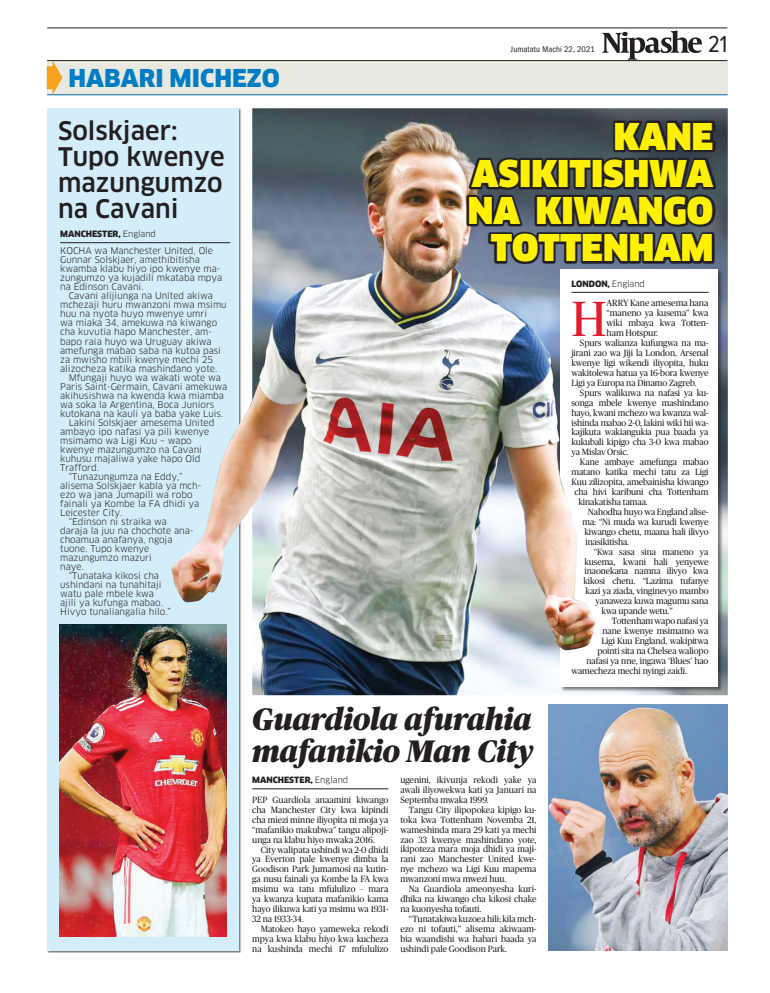
<style>
.page{position:relative;width:770px;height:993px;background:#fff}
.page>*{position:absolute;margin:0;border:0;box-sizing:border-box;transform-origin:0 0}
.t1{font:49.3px "Publico";color:#e41d2c}
.t2{font:900 36px/37px "Clan LF";color:#fff101;text-align:right}
.t3{font:italic 900 31px/32px "Publico";color:#231f20}
.t4{font:500 25px/26px "Clan LF";color:#231f20}
.t5{font:900 24px "Clan OSF";color:#007ec5}
.t6{font:24px "Proxima Nova Cond";color:#231f20}
.t7{font:9px/9.9px "Publico";letter-spacing:-.01em;color:#231f20;text-align:justify}
.t8{font:9px/9px "Clan LF";color:#231f20}
.t9{font:condensed 8.6px "Franklin Gothic";letter-spacing:.01em;color:#231f20}
.t10{font:900 8.5px "Clan";color:#231f20}
.s1{font-weight:400}
</style>
<div class="page">
<img style="left:252px;top:108px;width:475px;height:587px">
<div style="left:47px;top:61px;width:680px;height:34px;background:#e9e9e1"></div>
<hr style="left:47px;top:28px;width:680px;height:1px;background:#231f20">
<hr style="left:47px;top:60px;width:680px;height:1px;background:#231f20">
<hr style="left:47px;top:94px;width:680px;height:1px;background:#00689e">
<svg style="left:602px;top:30px;width:100px;height:30px"></svg>
<svg style="left:47px;top:60px;width:15px;height:35px"></svg>
<div style="left:47px;top:108px;width:192px;height:842px;background:#d4edfa"></div>
<img style="left:60px;top:624px;width:167px;height:312px">
<hr style="left:60px;top:242px;width:170px;height:1px;background:#231f20">
<div style="left:560px;top:269px;width:163px;height:423px;background:#231f20;opacity:.6"></div>
<div style="left:560px;top:269px;width:157px;height:417px;background:#fff"></div>
<hr style="left:571px;top:292px;width:137px;height:1px;background:#231f20">
<hr style="left:252px;top:788px;width:136px;height:1px;background:#231f20">
<svg style="left:467px;top:120px;width:249px;height:143px;background:#323439"></svg>
<img style="left:548px;top:704px;width:179px;height:246px">
<img style="left:170px;top:357px;width:425px;height:293px">
<h3 class="t5" style="left:68px;top:64px;width:213px">HABARI MICHEZO</h3>
<h3 class="t4" style="left:58px;top:118px;width:168px">Solskjaer:<br>Tupo kwenye mazungumzo na Cavani</h3>
<p class="t10" style="left:60px;top:229px;width:97px">MANCHESTER, <span class="s1">England</span></p>
<p class="t8" style="left:60px;top:246px;width:164px">KOCHA wa Manchester United, Ole<br>Gunnar Solskjaer, amethibitisha kwamba klabu hiyo ipo kwenye ma&shy;zungumzo ya kujadili mkataba mpya na Edinson Cavani.</p>
<p class="t8" style="left:60px;top:291px;width:168px;text-indent:9px">Cavani alijiunga na United akiwa mchezaji huru mwanzoni mwa msimu huu na nyota huyo mwenye umri<br>wa miaka 34, amekuwa na kiwango cha kuvutia hapo Manchester, am&shy;bapo raia huyo wa Uruguay akiwa amefunga mabao saba na kutoa pasi za mwisho mbili kwenye mechi 25 alizocheza katika mashindano yote.</p>
<p class="t8" style="left:69px;top:372px;width:154px">Mfungaji huyo wa wakati wote wa</p>
<p class="t8" style="left:60px;top:381px;width:169px">Paris Saint-Germain, Cavani amekuwa</p>
<p class="t8" style="left:60px;top:390px;width:165px">akihusishwa na kwenda kwa miamba</p>
<p class="t8" style="left:60px;top:399px;width:156px">wa soka la Argentina, Boca Juniors</p>
<p class="t8" style="left:60px;top:408px;width:164px">kutokana na kauli ya baba yake Luis.</p>
<p class="t8" style="left:69px;top:417px;width:147px">Lakini Solskjaer amesema United</p>
<p class="t8" style="left:60px;top:426px;width:151px">ambayo ipo nafasi ya pili kwenye</p>
<p class="t8" style="left:60px;top:435px;width:133px">msimamo wa Ligi Kuu – wapo</p>
<p class="t8" style="left:60px;top:444px;width:143px">kwenye mazungumzo na Cavani</p>
<p class="t8" style="left:60px;top:453px;width:142px">kuhusu majaliwa yake hapo Old</p>
<p class="t8" style="left:60px;top:462px;width:40px">Trafford.</p>
<p class="t8" style="left:69px;top:471px;width:116px">“Tunazungumza na Eddy,”</p>
<p class="t8" style="left:60px;top:480px;width:143px">alisema Solskjaer kabla ya mch-</p>
<p class="t8" style="left:60px;top:489px;width:134px">ezo wa jana Jumapili wa robo</p>
<p class="t8" style="left:60px;top:498px;width:140px">fainali ya Kombe la FA dhidi ya</p>
<p class="t8" style="left:60px;top:507px;width:64px">Leicester City.</p>
<p class="t8" style="left:69px;top:516px;width:100px">“Edinson ni straika wa</p>
<p class="t8" style="left:60px;top:525px;width:135px">daraja la juu na chochote ana-</p>
<p class="t8" style="left:60px;top:534px;width:114px">choamua anafanya, ngoja</p>
<p class="t8" style="left:60px;top:543px;width:91px">tuone. Tupo kwenye</p>
<p class="t8" style="left:60px;top:552px;width:93px">mazungumzo mazuri</p>
<p class="t8" style="left:60px;top:561px;width:25px">naye.</p>
<p class="t8" style="left:69px;top:570px;width:92px">“Tunataka kikosi cha</p>
<p class="t8" style="left:60px;top:579px;width:103px">ushindani na tunahitaji</p>
<p class="t8" style="left:60px;top:588px;width:95px">watu pale mbele kwa</p>
<p class="t8" style="left:60px;top:597px;width:104px">ajili ya kufunga mabao.</p>
<p class="t8" style="left:60px;top:606px;width:112px">Hivyo tunaliangalia hilo.”</p>
<p class="t9" style="left:510px;top:44px;width:86px">Jumatatu Machi 22, 2021</p>
<h3 class="t6" style="left:708px;top:33px;width:21px">21</h3>
<h2 class="t2" style="left:468px;top:118px;width:247px">KANE<br>ASIKITISHWA<br>NA KIWANGO<br>TOTTENHAM</h2>
<p class="t10" style="left:571px;top:278px;width:75px">LONDON, <span class="s1">England</span></p>
<h1 class="t1" style="left:571px;top:291px;width:37px">H</h1>
<p class="t7" style="left:606px;top:298px;width:103px">ARRY Kane amesema hana</p>
<p class="t7" style="left:606px;top:308px;width:103px">“maneno ya kusema” kwa</p>
<p class="t7" style="left:606px;top:318px;width:103px">wiki mbaya kwa Totten-</p>
<p class="t7" style="left:606px;top:328px;width:53px">ham Hotspur.</p>
<p class="t7" style="left:580px;top:338px;width:130px">Spurs walianza kufungwa na ma-</p>
<p class="t7" style="left:571px;top:348px;width:138px">jirani zao wa Jiji la London, Arsenal</p>
<p class="t7" style="left:571px;top:358px;width:138px">kwenye ligi wikendi iliyopita, huku</p>
<p class="t7" style="left:571px;top:367px;width:138px">wakitolewa hatua ya 16-bora kwenye</p>
<p class="t7" style="left:571px;top:377px;width:127px">Ligi ya Europa na Dinamo Zagreb.</p>
<p class="t7" style="left:580px;top:387px;width:130px">Spurs walikuwa na nafasi ya ku-</p>
<p class="t7" style="left:571px;top:397px;width:139px">songa mbele kwenye mashindano</p>
<p class="t7" style="left:571px;top:407px;width:139px">hayo, kwani mchezo wa kwanza wal-</p>
<p class="t7" style="left:571px;top:417px;width:138px">ishinda mabao 2-0, lakini wiki hii wa-</p>
<p class="t7" style="left:571px;top:427px;width:138px">kajikuta wakiangukia pua baada ya</p>
<p class="t7" style="left:571px;top:437px;width:139px">kukubali kipigo cha 3-0 kwa mabao</p>
<p class="t7" style="left:571px;top:447px;width:58px">ya Mislav Orsic.</p>
<p class="t7" style="left:580px;top:457px;width:130px">Kane ambaye amefunga mabao</p>
<p class="t7" style="left:571px;top:467px;width:139px">matano katika mechi tatu za Ligi</p>
<p class="t7" style="left:571px;top:477px;width:139px">Kuu zilizopita, amebainisha kiwango</p>
<p class="t7" style="left:574px;top:487px;width:136px">cha hivi karibuni cha Tottenham</p>
<p class="t7" style="left:578px;top:496px;width:71px">kinakatisha tamaa.</p>
<p class="t7" style="left:588px;top:506px;width:122px">Nahodha huyo wa England alise-</p>
<p class="t7" style="left:582px;top:516px;width:128px">ma: “Ni muda wa kurudi kwenye</p>
<p class="t7" style="left:584px;top:526px;width:126px">kiwango chetu, maana hali ilivyo</p>
<p class="t7" style="left:585px;top:536px;width:45px">inasikitisha.</p>
<p class="t7" style="left:594px;top:546px;width:116px">“Kwa sasa sina maneno ya</p>
<p class="t7" style="left:584px;top:556px;width:126px">kusema, kwani hali yenyewe</p>
<p class="t7" style="left:584px;top:566px;width:125px">inaonekana namna ilivyo kwa</p>
<p class="t7" style="left:583px;top:576px;width:127px">kikosi chetu. “Lazima tufanye</p>
<p class="t7" style="left:585px;top:586px;width:124px">kazi ya ziada, vinginevyo mambo</p>
<p class="t7" style="left:595px;top:596px;width:115px">yanaweza kuwa magumu sana</p>
<p class="t7" style="left:601px;top:606px;width:73px">kwa upande wetu.”</p>
<p class="t7" style="left:612px;top:615px;width:98px">Tottenham wapo nafasi ya</p>
<p class="t7" style="left:602px;top:625px;width:107px">nane kwenye msimamo wa</p>
<p class="t7" style="left:601px;top:635px;width:109px">Ligi Kuu England, wakipitwa</p>
<p class="t7" style="left:597px;top:645px;width:113px">pointi sita na Chelsea waliopo</p>
<p class="t7" style="left:586px;top:655px;width:123px">nafasi ya nne, ingawa ‘Blues’ hao</p>
<p class="t7" style="left:571px;top:665px;width:117px">wamecheza mechi nyingi zaidi.</p>
<h3 class="t3" style="left:252px;top:702px;width:283px">Guardiola afurahia mafanikio Man City</h3>
<p class="t10" style="left:252px;top:774px;width:97px">MANCHESTER, <span class="s1">England</span></p>
<p class="t7" style="left:252px;top:794px;width:138px">PEP Guardiola anaamini kiwango cha Manchester City kwa kipindi cha miezi minne iliyopita ni moja ya “mafanikio makubwa” tangu alipoji&shy;unga na klabu hiyo mwaka 2016.</p>
<p class="t7" style="left:252px;top:844px;width:138px;text-indent:9px">City walipata ushindi wa 2-0 dhidi ya Everton pale kwenye dimba la Goodison Park Jumamosi na kutin&shy;ga nusu fainali ya Kombe la FA kwa msimu wa tatu mfululizo – mara ya kwanza kupata mafanikio kama hayo ilikuwa kati ya msimu wa 1931- 32 na 1933-34.</p>
<p class="t7" style="left:252px;top:923px;width:138px;text-indent:9px">Matokeo hayo yameweka rekodi mpya kwa klabu hiyo kwa kucheza na kushinda mechi 17 mfululizo</p>
<p class="t7" style="left:400px;top:774px;width:138px">ugenini, ikivunja rekodi yake ya awali iliyowekwa kati ya Januari na Septemba mwaka 1999.</p>
<p class="t7" style="left:400px;top:804px;width:138px;text-indent:9px">Tangu City ilipopokea kipigo ku&shy;toka kwa Tottenham Novemba 21, wameshinda mara 29 kati ya mechi zao 33 kwenye mashindano yote, ikipoteza mara moja dhidi ya maji&shy;rani zao Manchester United kwe&shy;nye mchezo wa Ligi Kuu mapema mwanzoni mwa mwezi huu.</p>
<p class="t7" style="left:400px;top:883px;width:138px;text-indent:9px">Na Guardiola ameonyesha kuri&shy;dhika na kiwango cha kikosi chake na kuonyesha tofauti.</p>
<p class="t7" style="left:400px;top:913px;width:138px;text-indent:9px">“Tunatakiwa kuzoea hili; kila mch&shy;ezo ni tofauti,” alisema akiwaam&shy;bia waandishi wa habari baada ya ushindi pale Goodison Park.</p>
</div>
